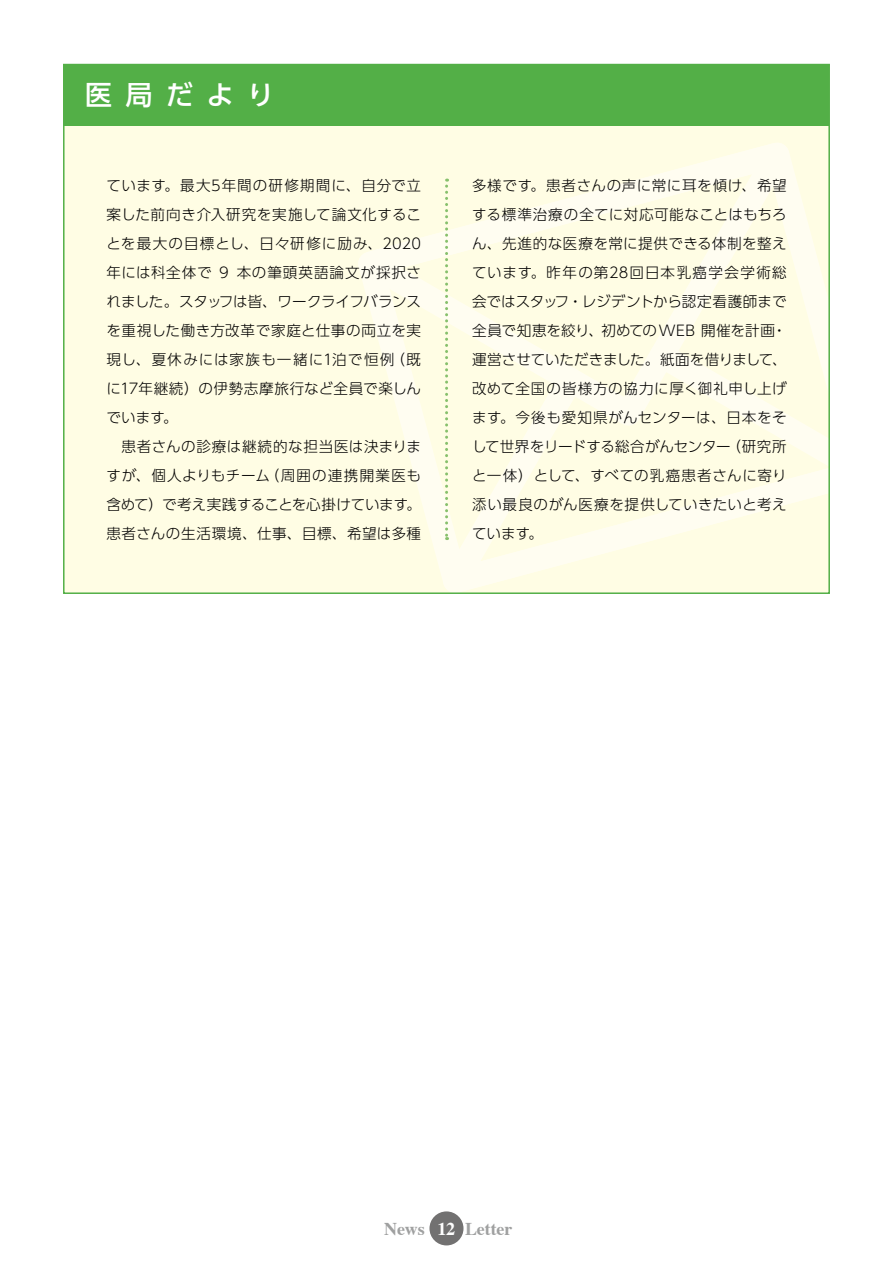
<style>
.page{position:relative;width:893px;height:1263px;background:#fff}
.page>*{position:absolute;margin:0;border:0;box-sizing:border-box;transform-origin:0 0}
.t1{font:500 27px "UD Shin Go Pro";letter-spacing:.5em;color:#fff}
.t2{font:700 18px "Times";letter-spacing:-.01em;color:#9fa0a0}
.t3{font:300 14.55px/29px "UD Shin Go Pro";letter-spacing:.035em;color:#000}
.t4{font:300 14.55px/29px "UD Shin Go Pro";letter-spacing:.06em;color:#000;text-align:right}
.t5{font:300 14.55px "UD Shin Go Pro";letter-spacing:-.015em;color:#000}
.t6{font:300 14.55px "UD Shin Go Pro";letter-spacing:.01em;color:#000}
.s1{color:#fff}
</style>
<div class="page">
<div style="left:430px;top:1212px;width:33px;height:33px;background:#727171;border-radius:50%"></div>
<div style="left:429px;top:1211px;width:34px;height:34px;border:2px solid #727171;border-radius:50%"></div>
<div style="left:64px;top:65px;width:765px;height:528px;background:#fffde4"></div>
<svg style="left:405px;top:413px;width:422px;height:178px"></svg>
<svg style="left:358px;top:143px;width:469px;height:270px"></svg>
<div style="left:64px;top:64px;width:765px;height:61px;background:#53af47"></div>
<svg style="left:445px;top:179px;width:3px;height:361px"></svg>
<h1 class="t1" style="left:85px;top:73px;width:190px">医局だより</h1>
<p class="t4" style="left:106px;top:171px;width:316px">ています。最大5年間の研修期間に、自分で立案した前向き介入研究を実施して論文化することを最大の目標とし、日々研修に励み、2020本の筆頭英語論文が採択さ</p>
<p class="t3" style="left:106px;top:258px;width:107px">年には科全体で</p>
<p class="t5" style="left:106px;top:290px;width:316px">れました。スタッフは皆、ワークライフバランス</p>
<p class="t3" style="left:106px;top:316px;width:316px">を重視した働き方改革で家庭と仕事の両立を実</p>
<p class="t3" style="left:390px;top:345px;width:32px">（既</p>
<p class="t3" style="left:219px;top:258px;width:11px">9</p>
<p class="t3" style="left:106px;top:345px;width:316px">現し、夏休みには家族も一緒に1泊で恒例に17年継続）の伊勢志摩旅行など全員で楽しんでいます。</p>
<p class="t3" style="left:121px;top:431px;width:301px;text-align:right">患者さんの診療は継続的な担当医は決まりま（周囲の連携開業医も</p>
<p class="t3" style="left:106px;top:460px;width:316px">すが、個人よりもチーム<br>含めて）で考え実践することを心掛けています。患者さんの生活環境、仕事、目標、希望は多種</p>
<p class="t3" style="left:472px;top:171px;width:316px;text-align:right">多様です。患者さんの声に常に耳を傾け、希望する標準治療の全てに対応可能なことはもちろん、先進的な医療を常に提供できる体制を整えています。昨年の第28回日本乳癌学会学術総会ではスタッフ・レジデントから認定看護師まで・</p>
<p class="t6" style="left:472px;top:319px;width:304px">全員で知恵を絞り、初めてのWEB 開催を計画</p>
<p class="t5" style="left:472px;top:348px;width:316px">運営させていただきました。紙面を借りまして、</p>
<p class="t3" style="left:472px;top:374px;width:316px">改めて全国の皆様方の協力に厚く御礼申し上げ</p>
<p class="t3" style="left:472px;top:403px;width:316px">ます。今後も愛知県がんセンターは、日本をそ</p>
<p class="t3" style="left:727px;top:432px;width:62px">（研究所</p>
<p class="t3" style="left:472px;top:432px;width:316px">して世界をリードする総合がんセンター<br>と一体）として、すべての乳癌患者さんに寄り添い最良のがん医療を提供していきたいと考えています。</p>
<p class="t2" style="left:384px;top:1212px;width:42px">News</p>
<p class="t2" style="left:438px;top:1212px;width:76px"><span class="s1">12</span> Letter</p>
</div>
